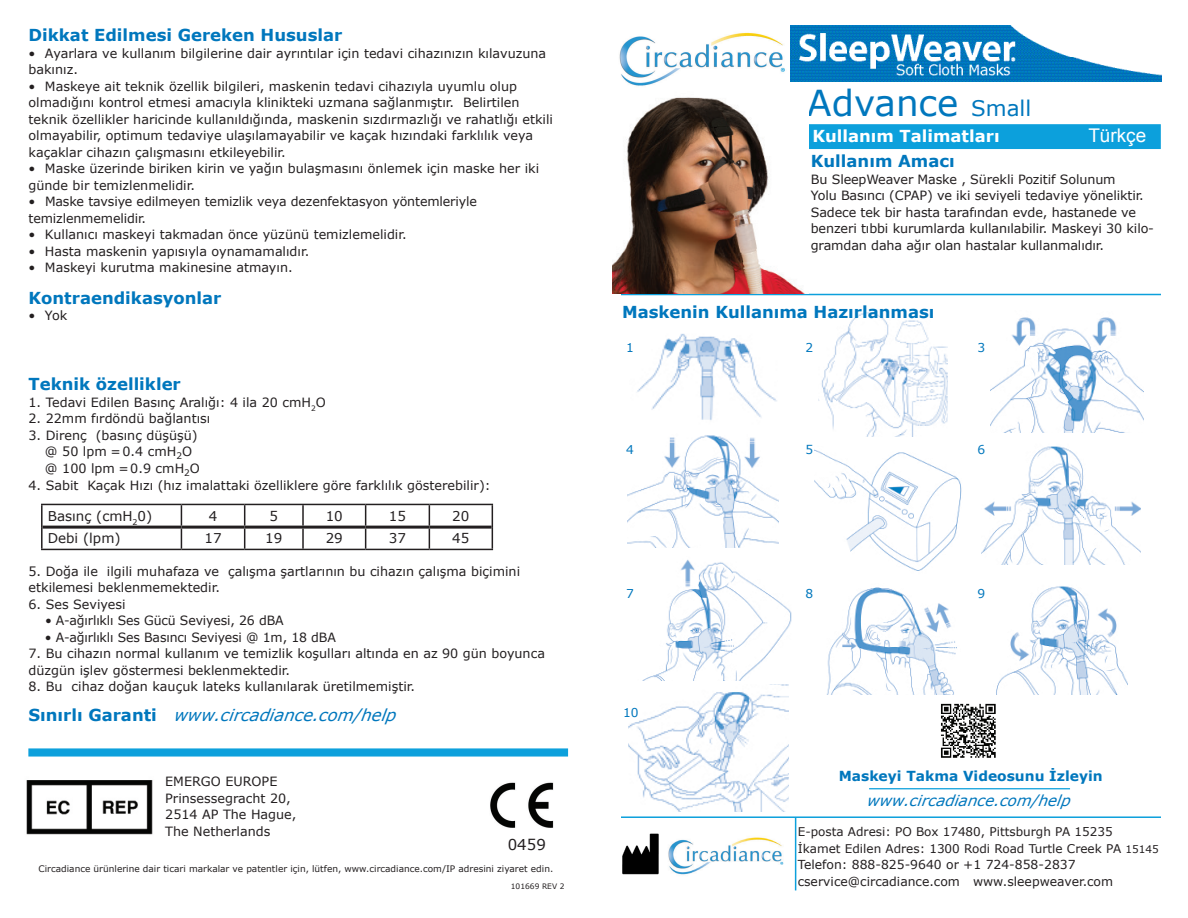
<style>
.page{position:relative;width:1188px;height:918px;background:#fff}
.page>*{position:absolute;margin:0;border:0;box-sizing:border-box;transform-origin:0 0}
.t1{font:35.85px "Verdana";color:#0077bd}
.t2{font:18.9px "Arial";color:#fff}
.t3{font:700 16.5px "Verdana";color:#0077bd}
.t4{font:italic 16.5px "Verdana";color:#0077bd}
.t5{font:700 16.5px "Verdana";color:#fff}
.t6{font:italic 15.15px "Verdana";color:#0077bd}
.t7{font:15px "Verdana";color:#231f20}
.t8{font:700 13.8px "Verdana";color:#0077bd}
.t9{font:13.5px "Verdana";color:#231f20}
.t10{font:12.75px/16.5px "Verdana";color:#231f20}
.t11{font:12.3px "Verdana";color:#231f20}
.t12{font:12.15px "Verdana";color:#0077bd}
.t13{font:12px "Verdana";color:#231f20}
.t14{font:9px "Verdana";color:#231f20}
.t15{font:7.5px "Verdana";color:#231f20}
.s1{font-weight:700;font-style:normal}
.s2{font-size:21.45px}
.s3{font-size:10.5px}
</style>
<div class="page">
<img style="left:982px;top:446px;width:158px;height:118px">
<img style="left:627px;top:435px;width:152px;height:113px">
<img style="left:629px;top:293px;width:148px;height:128px">
<img style="left:990px;top:317px;width:154px;height:115px">
<img style="left:814px;top:449px;width:148px;height:122px">
<img style="left:818px;top:312px;width:130px;height:125px">
<img style="left:629px;top:685px;width:160px;height:127px">
<img style="left:643px;top:559px;width:149px;height:121px">
<img style="left:996px;top:586px;width:131px;height:109px">
<img style="left:826px;top:587px;width:131px;height:108px">
<img style="left:941px;top:703px;width:55px;height:55px">
<hr style="left:869px;top:788px;width:201px;height:1px;background:#0ca0dc">
<hr style="left:41px;top:504px;width:140px;height:1px;background:#231f20">
<hr style="left:41px;top:505px;width:2px;height:22px;background:#231f20">
<hr style="left:181px;top:504px;width:64px;height:1px;background:#231f20">
<hr style="left:245px;top:504px;width:58px;height:1px;background:#231f20">
<hr style="left:303px;top:504px;width:63px;height:1px;background:#231f20">
<hr style="left:302px;top:505px;width:2px;height:21px;background:#231f20">
<hr style="left:366px;top:504px;width:63px;height:1px;background:#231f20">
<hr style="left:429px;top:504px;width:64px;height:1px;background:#231f20">
<hr style="left:41px;top:527px;width:2px;height:22px;background:#231f20">
<svg style="left:181px;top:505px;width:1px;height:44px"></svg>
<svg style="left:244px;top:505px;width:1px;height:44px"></svg>
<hr style="left:302px;top:529px;width:2px;height:20px;background:#231f20">
<svg style="left:365px;top:505px;width:1px;height:44px"></svg>
<svg style="left:429px;top:505px;width:1px;height:44px"></svg>
<svg style="left:492px;top:505px;width:1px;height:44px"></svg>
<hr style="left:41px;top:549px;width:140px;height:1px;background:#231f20">
<hr style="left:181px;top:549px;width:64px;height:1px;background:#231f20">
<hr style="left:245px;top:549px;width:58px;height:1px;background:#231f20">
<hr style="left:303px;top:549px;width:63px;height:1px;background:#231f20">
<hr style="left:366px;top:549px;width:63px;height:1px;background:#231f20">
<hr style="left:429px;top:549px;width:64px;height:1px;background:#231f20">
<hr style="left:43px;top:526px;width:138px;height:3px;background:#231f20">
<hr style="left:181px;top:526px;width:64px;height:3px;background:#231f20">
<hr style="left:245px;top:526px;width:58px;height:3px;background:#231f20">
<hr style="left:303px;top:526px;width:63px;height:3px;background:#231f20">
<hr style="left:366px;top:526px;width:63px;height:3px;background:#231f20">
<hr style="left:429px;top:526px;width:63px;height:3px;background:#231f20">
<div style="left:789px;top:124px;width:372px;height:25px;background:#0ca0dc;border:2px solid #0ca0dc"></div>
<img style="left:619px;top:25px;width:190px;height:61px">
<hr style="left:621px;top:294px;width:540px;height:1px;background:#0ca0dc">
<img style="left:791px;top:26px;width:370px;height:56px">
<img style="left:668px;top:837px;width:116px;height:38px">
<img style="left:622px;top:833px;width:37px;height:41px">
<hr style="left:621px;top:816px;width:540px;height:2px;background:#0ca0dc">
<hr style="left:795px;top:817px;width:1px;height:73px;background:#0ca0dc">
<img style="left:26px;top:780px;width:127px;height:55px">
<img style="left:490px;top:782px;width:64px;height:46px">
<div style="left:28px;top:748px;width:540px;height:9px;background:#0ca0dc;border:2px solid #0ca0dc"></div>
<img style="left:612px;top:97px;width:196px;height:196px">
<p class="t3" style="left:28px;top:23px;width:315px">Dikkat Edilmesi Gereken Hususlar</p>
<p class="t10" style="left:28px;top:45px;width:519px">• Ayarlara ve kullanım bilgilerine dair ayrıntılar için tedavi cihazınızın kılavuzuna bakınız.</p>
<p class="t10" style="left:28px;top:78px;width:526px">• Maskeye ait teknik özellik bilgileri, maskenin tedavi cihazıyla uyumlu olup olmadığını kontrol etmesi amacıyla klinikteki uzmana sağlanmıştır. Belirtilen teknik özellikler haricinde kullanıldığında, maskenin sızdırmazlığı ve rahatlığı etkili olmayabilir, optimum tedaviye ulaşılamayabilir ve kaçak hızındaki farklılık veya kaçaklar cihazın çalışmasını etkileyebilir.</p>
<p class="t10" style="left:28px;top:160px;width:512px">• Maske üzerinde biriken kirin ve yağın bulaşmasını önlemek için maske her iki günde bir temizlenmelidir.</p>
<p class="t10" style="left:28px;top:193px;width:450px">• Maske tavsiye edilmeyen temizlik veya dezenfektasyon yöntemleriyle temizlenmemelidir.</p>
<p class="t10" style="left:28px;top:226px;width:380px">• Kullanıcı maskeyi takmadan önce yüzünü temizlemelidir.</p>
<p class="t10" style="left:28px;top:243px;width:282px">• Hasta maskenin yapısıyla oynamamalıdır.</p>
<p class="t10" style="left:28px;top:259px;width:266px">• Maskeyi kurutma makinesine atmayın.</p>
<p class="t3" style="left:28px;top:286px;width:195px">Kontraendikasyonlar</p>
<p class="t10" style="left:28px;top:307px;width:40px">• Yok</p>
<p class="t3" style="left:28px;top:373px;width:154px">Teknik özellikler</p>
<p class="t10" style="left:28px;top:394px;width:299px">1. Tedavi Edilen Basınç Aralığı: 4 ila 20 cmH<sub>2</sub>O</p>
<p class="t10" style="left:28px;top:410px;width:183px">2. 22mm fırdöndü bağlantısı</p>
<p class="t10" style="left:28px;top:427px;width:171px">3. Direnç (basınç düşüşü)</p>
<p class="t10" style="left:45px;top:443px;width:149px">@ 50 lpm =0.4 cmH<sub>2</sub>O</p>
<p class="t10" style="left:45px;top:460px;width:157px">@ 100 lpm =0.9 cmH<sub>2</sub>O</p>
<p class="t10" style="left:28px;top:477px;width:464px">4. Sabit Kaçak Hızı (hız imalattaki özelliklere göre farklılık gösterebilir):</p>
<p class="t9" style="left:48px;top:507px;width:106px">Basınç (cmH<sub>2</sub>0)</p>
<p class="t9" style="left:209px;top:507px;width:10px">4</p>
<p class="t9" style="left:270px;top:507px;width:10px">5</p>
<p class="t9" style="left:326px;top:507px;width:19px">10</p>
<p class="t9" style="left:389px;top:507px;width:19px">15</p>
<p class="t9" style="left:452px;top:507px;width:19px">20</p>
<p class="t9" style="left:48px;top:529px;width:74px">Debi (lpm)</p>
<p class="t9" style="left:204px;top:529px;width:19px">17</p>
<p class="t9" style="left:265px;top:529px;width:19px">19</p>
<p class="t9" style="left:326px;top:529px;width:19px">29</p>
<p class="t9" style="left:389px;top:529px;width:19px">37</p>
<p class="t9" style="left:452px;top:529px;width:19px">45</p>
<p class="t10" style="left:28px;top:563px;width:493px">5. Doğa ile ilgili muhafaza ve çalışma şartlarının bu cihazın çalışma biçimini etkilemesi beklenmemektedir.</p>
<p class="t10" style="left:28px;top:596px;width:99px">6. Ses Seviyesi</p>
<p class="t10" style="left:45px;top:612px;width:240px">• A-ağırlıklı Ses Gücü Seviyesi, 26 dBA</p>
<p class="t10" style="left:45px;top:629px;width:292px">• A-ağırlıklı Ses Basıncı Seviyesi @ 1m, 18 dBA</p>
<p class="t10" style="left:28px;top:645px;width:518px">7. Bu cihazın normal kullanım ve temizlik koşulları altında en az 90 gün boyunca düzgün işlev göstermesi beklenmektedir.</p>
<p class="t10" style="left:28px;top:678px;width:388px">8. Bu cihaz doğan kauçuk lateks kullanılarak üretilmemiştir.</p>
<p class="t4" style="left:28px;top:704px;width:369px"><span class="s1">S ı n ı r l ı G a r a n t i</span> www.circadiance.com/help</p>
<p class="t10" style="left:165px;top:773px;width:114px">EMERGO EUROPE</p>
<p class="t10" style="left:165px;top:790px;width:133px">Prinsessegracht 20,<br>2514 AP The Hague,<br>The Netherlands</p>
<p class="t7" style="left:508px;top:834px;width:40px">0459</p>
<p class="t14" style="left:39px;top:862px;width:516px">Circadiance ürünlerine dair ticari markalar ve patentler için, lütfen, www.circadiance.com/IP adresini ziyaret edin.</p>
<p class="t15" style="left:511px;top:881px;width:55px">101669 REV 2</p>
<p class="t1" style="left:807px;top:78px;width:226px">Advance <span class="s2">Small</span></p>
<p class="t5" style="left:812px;top:125px;width:189px">Kullanım Talimatları</p>
<p class="t2" style="left:1088px;top:123px;width:59px">Türkçe</p>
<p class="t3" style="left:811px;top:149px;width:145px">Kullanım Amacı</p>
<p class="t10" style="left:811px;top:171px;width:345px">Bu SleepWeaver Maske , Sürekli Pozitif Solunum<br>Yolu Basıncı (CPAP) ve iki seviyeli tedaviye yöneliktir.<br>Sadece tek bir hasta tarafından evde, hastanede ve benzeri tıbbi kurumlarda kullanılabilir. Maskeyi 30 kilo&shy;gramdan daha ağır olan hastalar kullanmalıdır.</p>
<p class="t3" style="left:622px;top:301px;width:314px">Maskenin Kullanıma Hazırlanması</p>
<p class="t12" style="left:626px;top:339px;width:9px">1</p>
<p class="t12" style="left:805px;top:339px;width:9px">2</p>
<p class="t12" style="left:977px;top:339px;width:9px">3</p>
<p class="t12" style="left:626px;top:441px;width:9px">4</p>
<p class="t12" style="left:805px;top:441px;width:9px">5</p>
<p class="t12" style="left:977px;top:441px;width:9px">6</p>
<p class="t12" style="left:626px;top:585px;width:9px">7</p>
<p class="t12" style="left:805px;top:585px;width:9px">8</p>
<p class="t12" style="left:977px;top:585px;width:9px">9</p>
<p class="t12" style="left:623px;top:704px;width:17px">10</p>
<p class="t8" style="left:839px;top:766px;width:266px">Maskeyi Takma Videosunu İzleyin</p>
<p class="t6" style="left:867px;top:790px;width:205px">www.circadiance.com/help</p>
<p class="t13" style="left:798px;top:824px;width:316px">E-posta Adresi: PO Box 17480, Pittsburgh PA 15235</p>
<p class="t13" style="left:798px;top:840px;width:363px">İkamet Edilen Adres: 1300 Rodi Road Turtle Creek PA <span class="s3">15145</span></p>
<p class="t11" style="left:798px;top:857px;width:279px">Telefon: 888-825-9640 or +1 724-858-2837</p>
<p class="t11" style="left:798px;top:873px;width:317px">cservice@circadiance.com www.sleepweaver.com</p>
</div>
